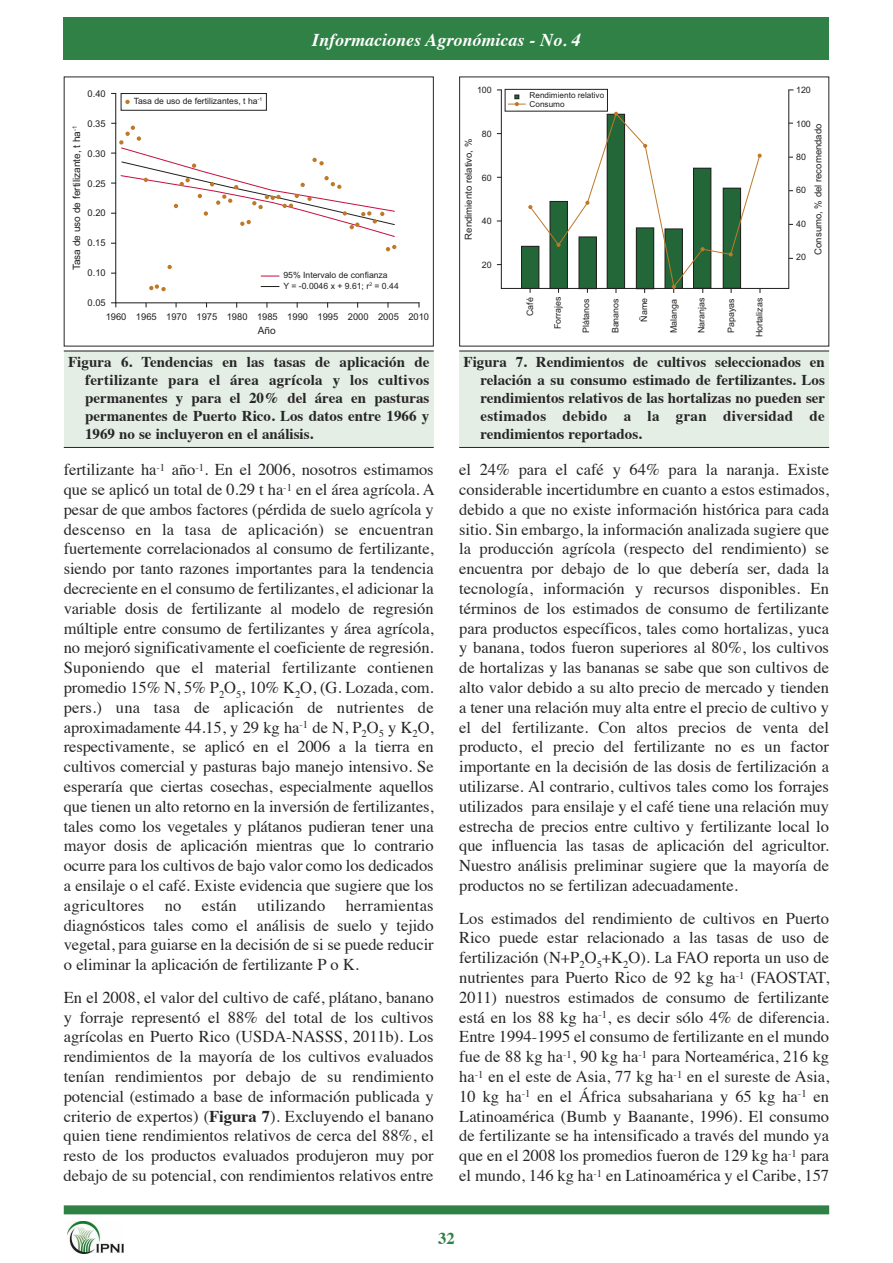
<style>
.page{position:relative;width:893px;height:1263px;background:#fff}
.page>*{position:absolute;margin:0;border:0;box-sizing:border-box;transform-origin:0 0}
.t1{font:italic 700 18px "Times";color:#fff}
.t2{font:16.5px/19.8px "Times";color:#272627;text-align:justify}
.t3{font:700 16.5px "Times";color:#308145}
.t4{font:700 15px/18px "Times";color:#272627;text-align:justify}
.t5{font:10.05px "Arial MT+IGPPYU";color:#211f1e}
.t6{font:9.6px "Arial MT+FHCAGI";color:#211f1e}
.t7{font:9.3px "Arial MT+IGPPYU";color:#211f1e}
.t8{font:8.85px "Anonymous 91+QTQXZC";color:#211f1e}
.t9{font:8.85px "Arial MT+FHCAGI";color:#211f1e}
.t10{font:8.7px "Arial MT+IGPPYU";color:#211f1e}
.t11{font:8.7px "Anonymous 89+MLBMHZ";color:#211f1e}
.t12{font:8.7px "Anonymous 90+GZDBWY";color:#211f1e}
.t13{font:8.25px/8.7px "Arial MT+FHCAGI";color:#211f1e}
.s1{font-weight:700}
</style>
<div class="page">
<div style="left:64px;top:17px;width:765px;height:43px;background:#308145"></div>
<div style="left:64px;top:1205px;width:765px;height:9px;background:#308145"></div>
<img style="left:67px;top:1221px;width:57px;height:33px">
<div style="left:64px;top:351px;width:370px;height:97px;background:#e4eee5"></div>
<hr style="left:64px;top:351px;width:370px;height:1px;background:#272627">
<hr style="left:64px;top:447px;width:370px;height:1px;background:#272627">
<svg style="left:115px;top:93px;width:305px;height:211px"></svg>
<div style="left:121px;top:93px;width:146px;height:18px;border:1px solid #211f1e"></div>
<svg style="left:125px;top:100px;width:5px;height:4px"></svg>
<svg style="left:261px;top:286px;width:18px;height:1px"></svg>
<svg style="left:261px;top:276px;width:18px;height:1px"></svg>
<svg style="left:386px;top:245px;width:10px;height:6px"></svg>
<svg style="left:168px;top:265px;width:4px;height:4px"></svg>
<svg style="left:149px;top:284px;width:17px;height:7px"></svg>
<svg style="left:111px;top:123px;width:284px;height:114px"></svg>
<div style="left:459px;top:351px;width:370px;height:97px;background:#e4eee5"></div>
<hr style="left:459px;top:351px;width:370px;height:1px;background:#272627">
<hr style="left:459px;top:447px;width:370px;height:1px;background:#272627">
<svg style="left:500px;top:89px;width:290px;height:200px"></svg>
<svg style="left:528px;top:112px;width:234px;height:181px"></svg>
<hr style="left:788px;top:90px;width:1px;height:199px;background:#211f1e">
<p class="t7" style="left:88px;top:88px;width:20px">0.40</p>
<p class="t7" style="left:88px;top:118px;width:20px">0.35</p>
<p class="t7" style="left:88px;top:147px;width:20px">0.30</p>
<p class="t7" style="left:88px;top:177px;width:20px">0.25</p>
<p class="t5" style="left:70px;top:270px;width:146px;rotate:-90deg">Tasa de uso de fertilizante, t ha<sup>-1</sup></p>
<p class="t7" style="left:88px;top:207px;width:20px">0.20</p>
<p class="t7" style="left:88px;top:237px;width:20px">0.15</p>
<p class="t7" style="left:88px;top:267px;width:20px">0.10</p>
<p class="t10" style="left:134px;top:95px;width:130px">Tasa de uso de fertilizantes, t ha<sup>-1</sup></p>
<p class="t1" style="left:312px;top:32px;width:270px">Informaciones Agronómicas - No. 4</p>
<p class="t12" style="left:284px;top:269px;width:106px">95% Intervalo de confianza</p>
<p class="t11" style="left:283px;top:280px;width:117px">Y = -0.0046 x + 9.61; r<sup>2</sup> = 0.44</p>
<p class="t9" style="left:477px;top:84px;width:16px">100</p>
<p class="t9" style="left:482px;top:128px;width:11px">80</p>
<p class="t9" style="left:482px;top:172px;width:11px">60</p>
<p class="t9" style="left:482px;top:216px;width:11px">40</p>
<p class="t9" style="left:482px;top:259px;width:11px">20</p>
<p class="t6" style="left:462px;top:240px;width:102px;rotate:-90deg">Rendimiento relativo, %</p>
<p class="t13" style="left:530px;top:91px;width:76px">Rendimiento relativo<br>Consumo</p>
<p class="t7" style="left:88px;top:297px;width:20px">0.05</p>
<p class="t7" style="left:106px;top:310px;width:325px">1960 1965 1970 1975 1980 1985 1990 1995 2000 2005 2010</p>
<p class="t5" style="left:258px;top:323px;width:19px">Año</p>
<p class="t8" style="left:524px;top:316px;width:20px;rotate:-90deg">Café</p>
<p class="t8" style="left:552px;top:329px;width:34px;rotate:-90deg">Forrajes</p>
<p class="t8" style="left:580px;top:333px;width:36px;rotate:-90deg">Plátanos</p>
<p class="t8" style="left:610px;top:333px;width:37px;rotate:-90deg">Bananos</p>
<p class="t8" style="left:638px;top:322px;width:25px;rotate:-90deg">Ñame</p>
<p class="t8" style="left:668px;top:333px;width:36px;rotate:-90deg">Malanga</p>
<p class="t8" style="left:696px;top:333px;width:37px;rotate:-90deg">Naranjas</p>
<p class="t8" style="left:725px;top:333px;width:36px;rotate:-90deg">Papayas</p>
<p class="t8" style="left:753px;top:337px;width:41px;rotate:-90deg">Hortalizas</p>
<p class="t9" style="left:796px;top:84px;width:16px">120</p>
<p class="t9" style="left:796px;top:118px;width:16px">100</p>
<p class="t6" style="left:812px;top:255px;width:133px;rotate:-90deg">Consumo, % del recomendado</p>
<p class="t9" style="left:796px;top:151px;width:11px">80</p>
<p class="t9" style="left:796px;top:184px;width:11px">60</p>
<p class="t9" style="left:796px;top:218px;width:11px">40</p>
<p class="t9" style="left:796px;top:251px;width:11px">20</p>
<p class="t4" style="left:85px;top:354px;width:346px;text-indent:-17px">Figura 6. Tendencias en las tasas de aplicación de fertilizante para el área agrícola y los cultivos permanentes y para el 20% del área en pasturas permanentes de Puerto Rico. Los datos entre 1966 y 1969 no se incluyeron en el análisis.</p>
<p class="t2" style="left:64px;top:461px;width:372px">fertilizante ha<sup>-1</sup> año<sup>-1</sup>. En el 2006, nosotros estimamos que se aplicó un total de 0.29 t ha<sup>-1</sup> en el área agrícola. A pesar de que ambos factores (pérdida de suelo agrícola y descenso en la tasa de aplicación) se encuentran fuertemente correlacionados al consumo de fertilizante, siendo por tanto razones importantes para la tendencia decreciente en el consumo de fertilizantes, el adicionar la variable dosis de fertilizante al modelo de regresión múltiple entre consumo de fertilizantes y área agrícola, no mejoró significativamente el coeficiente de regresión.<br>Suponiendo que el material fertilizante contienen promedio 15% N, 5% P<sub>2</sub>O<sub>5</sub>, 10% K<sub>2</sub>O, (G. Lozada, com. pers.) una tasa de aplicación de nutrientes de aproximadamente 44.15, y 29 kg ha<sup>-1</sup> de N, P<sub>2</sub>O<sub>5</sub> y K<sub>2</sub>O, respectivamente, se aplicó en el 2006 a la tierra en cultivos comercial y pasturas bajo manejo intensivo. Se esperaría que ciertas cosechas, especialmente aquellos que tienen un alto retorno en la inversión de fertilizantes, tales como los vegetales y plátanos pudieran tener una mayor dosis de aplicación mientras que lo contrario ocurre para los cultivos de bajo valor como los dedicados a ensilaje o el café. Existe evidencia que sugiere que los agricultores no están utilizando herramientas diagnósticos tales como el análisis de suelo y tejido vegetal, para guiarse en la decisión de si se puede reducir o eliminar la aplicación de fertilizante P o K.</p>
<p class="t2" style="left:64px;top:989px;width:371px">En el 2008, el valor del cultivo de café, plátano, banano y forraje representó el 88% del total de los cultivos agrícolas en Puerto Rico (USDA-NASSS, 2011b). Los rendimientos de la mayoría de los cultivos evaluados tenían rendimientos por debajo de su rendimiento potencial (estimado a base de información publicada y criterio de expertos) (<span class="s1">Figura 7</span>). Excluyendo el banano quien tiene rendimientos relativos de cerca del 88%, el resto de los productos evaluados produjeron muy por debajo de su potencial, con rendimientos relativos entre</p>
<p class="t4" style="left:480px;top:354px;width:346px;text-indent:-17px">Figura 7. Rendimientos de cultivos seleccionados en relación a su consumo estimado de fertilizantes. Los rendimientos relativos de las hortalizas no pueden ser estimados debido a la gran diversidad de rendimientos reportados.</p>
<p class="t2" style="left:459px;top:461px;width:371px">el 24% para el café y 64% para la naranja. Existe considerable incertidumbre en cuanto a estos estimados, debido a que no existe información histórica para cada sitio. Sin embargo, la información analizada sugiere que la producción agrícola (respecto del rendimiento) se encuentra por debajo de lo que debería ser, dada la tecnología, información y recursos disponibles. En términos de los estimados de consumo de fertilizante para productos específicos, tales como hortalizas, yuca y banana, todos fueron superiores al 80%, los cultivos de hortalizas y las bananas se sabe que son cultivos de alto valor debido a su alto precio de mercado y tienden a tener una relación muy alta entre el precio de cultivo y el del fertilizante. Con altos precios de venta del producto, el precio del fertilizante no es un factor importante en la decisión de las dosis de fertilización a utilizarse. Al contrario, cultivos tales como los forrajes utilizados para ensilaje y el café tiene una relación muy estrecha de precios entre cultivo y fertilizante local lo que influencia las tasas de aplicación del agricultor.<br>Nuestro análisis preliminar sugiere que la mayoría de productos no se fertilizan adecuadamente.</p>
<p class="t2" style="left:459px;top:909px;width:372px">Los estimados del rendimiento de cultivos en Puerto Rico puede estar relacionado a las tasas de uso de fertilización (N+P<sub>2</sub>O<sub>5</sub>+K<sub>2</sub>O). La FAO reporta un uso de nutrientes para Puerto Rico de 92 kg ha<sup>-1</sup> (FAOSTAT, 2011) nuestros estimados de consumo de fertilizante está en los 88 kg ha<sup>-1</sup>, es decir sólo 4% de diferencia.<br>Entre 1994-1995 el consumo de fertilizante en el mundo fue de 88 kg ha<sup>-1</sup>, 90 kg ha<sup>-1</sup> para Norteamérica, 216 kg ha<sup>-1</sup> en el este de Asia, 77 kg ha<sup>-1</sup> en el sureste de Asia, 10 kg ha<sup>-1</sup> en el África subsahariana y 65 kg ha<sup>-1</sup> en Latinoamérica (Bumb y Baanante, 1996). El consumo de fertilizante se ha intensificado a través del mundo ya que en el 2008 los promedios fueron de 129 kg ha<sup>-1</sup> para el mundo, 146 kg ha<sup>-1</sup> en Latinoamérica y el Caribe, 157</p>
<p class="t3" style="left:438px;top:1231px;width:18px">32</p>
</div>
